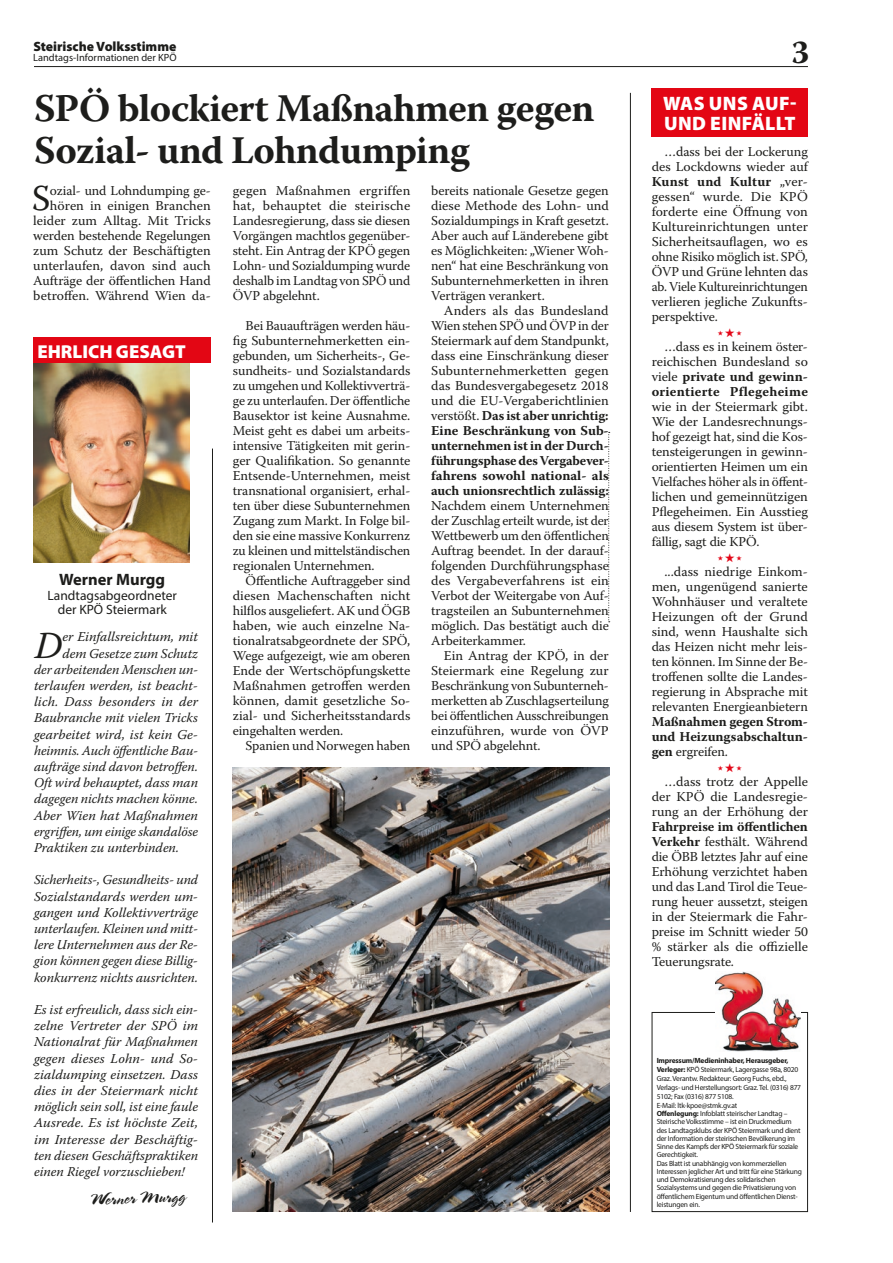
<style>
.page{position:relative;width:893px;height:1263px;background:#fff}
.page>*{position:absolute;margin:0;border:0;box-sizing:border-box;transform-origin:0 0}
.Überschrift2{font:700 39px/42px "Warnock Pro";letter-spacing:-.02em;color:#1d1d1b}
.Fließtext{font:italic 38.1px "Warnock Pro";color:#1d1d1b}
.Fließtext-2{font:36.3px "Warnock Pro";color:#1d1d1b}
.t1{font:700 33px "Warnock Pro";color:#1d1d1b}
.t2{font:900 19.5px "Myriad Pro";letter-spacing:.02em;color:#fff}
.t3{font:900 18.75px "Myriad Pro";color:#fff}
.t4{font:700 16.5px "Myriad Pro";color:#1d1d1b}
.t5{font:16.5px "Spring LP";color:#1d1d1b}
.Fließtext-3{font:13.5px/15px "Warnock Pro";letter-spacing:-.01em;color:#1d1d1b;text-align:justify}
.Fließtext-4{font:italic 13.5px/16.2px "Warnock Pro";color:#1d1d1b;text-align:justify}
.t6{font:13.5px "Myriad Pro";color:#1d1d1b}
.t7{font:900 13.5px "Myriad Pro";color:#1d1d1b}
.t8{font:10.5px "Myriad Pro";color:#1d1d1b}
.t9{font:7.5px/8.2px "Myriad Pro";letter-spacing:-.025em;color:#1d1d1b}
.s1{font-weight:700}
</style>
<div class="page">
<hr style="left:34px;top:66px;width:774px;height:1px;background:#1d1d1b">
<hr style="left:33px;top:362px;width:178px;height:1px;background:#1d1d1b">
<div style="left:652px;top:89px;width:156px;height:48px;background:#e30614"></div>
<hr style="left:630px;top:93px;width:1px;height:1119px;background:#1d1d1b">
<hr style="left:212px;top:449px;width:1px;height:773px;background:#1d1d1b">
<img style="left:33px;top:362px;width:157px;height:200px">
<div style="left:33px;top:337px;width:178px;height:25px;background:#e30614"></div>
<div style="left:652px;top:1012px;width:156px;height:200px;border:1px solid #1d1d1b"></div>
<img style="left:716px;top:972px;width:85px;height:80px">
<svg style="left:608px;top:432px;width:2px;height:190px"></svg>
<img style="left:233px;top:768px;width:376px;height:443px">
<p class="t7" style="left:33px;top:37px;width:145px">Steirische Volksstimme</p>
<p class="t8" style="left:33px;top:51px;width:145px">Landtags-Informationen der KPÖ</p>
<p class="t1" style="left:791px;top:32px;width:19px">3</p>
<p class="Überschrift2" style="left:34px;top:86px;width:562px">SPÖ blockiert Maßnahmen gegen<br>Sozial- und Lohndumping</p>
<p class="t2" style="left:663px;top:91px;width:135px">WAS UNS AUF-</p>
<p class="t2" style="left:664px;top:110px;width:133px">UND EINFÄLLT</p>
<p class="Fließtext-3" style="left:652px;top:144px;width:158px;text-indent:13px">…dass bei der Lockerung des Lockdowns wieder auf <span class="s1">Kunst und Kultur</span> „ver&shy;gessen“ wurde. Die KPÖ forderte eine Öffnung von Kultureinrichtungen unter Sicherheitsauflagen, wo es ohne Risiko möglich ist. SPÖ, ÖVP und Grüne lehnten das ab. Viele Kultureinrichtungen verlieren jegliche Zukunfts&shy;perspektive.</p>
<p class="Fließtext-3" style="left:652px;top:339px;width:158px;text-indent:13px">…dass es in keinem öster&shy;reichischen Bundesland so viele <span class="s1">private und gewinn&shy;orientierte Pflegeheime </span>wie in der Steiermark gibt.<br>Wie der Landesrechnungs&shy;hof gezeigt hat, sind die Kos&shy;tensteigerungen in gewinn&shy;orientierten Heimen um ein Vielfaches höher als in öffent&shy;lichen und gemeinnützigen Pflegeheimen. Ein Ausstieg aus diesem System ist über&shy;fällig, sagt die KPÖ.</p>
<p class="Fließtext-3" style="left:652px;top:564px;width:158px;text-indent:13px">...dass niedrige Einkom&shy;men, ungenügend sanierte Wohnhäuser und veraltete Heizungen oft der Grund sind, wenn Haushalte sich das Heizen nicht mehr leis&shy;ten können. Im Sinne der Be&shy;troffenen sollte die Landes&shy;regierung in Absprache mit relevanten Energieanbietern <span class="s1">Maßnahmen gegen Strom&shy;und Heizungsabschaltun&shy;gen</span> ergreifen.</p>
<p class="Fließtext-3" style="left:652px;top:774px;width:158px;text-indent:13px">…dass trotz der Appelle der KPÖ die Landesregie&shy;rung an der Erhöhung der <span class="s1">Fahrpreise im öffentlichen Verkehr</span> festhält. Während die ÖBB letztes Jahr auf eine Erhöhung verzichtet haben und das Land Tirol die Teue&shy;rung heuer aussetzt, steigen in der Steiermark die Fahr&shy;preise im Schnitt wieder 50 % stärker als die offizielle Teuerungsrate.</p>
<p class="Fließtext-3" style="left:233px;top:183px;width:179px">gegen Maßnahmen ergriffen hat, behauptet die steirische Landesregierung, dass sie diesen Vorgängen machtlos gegenüber&shy;steht. Ein Antrag der KPÖ gegen Lohn- und Sozialdumping wurde deshalb im Landtag von SPÖ und ÖVP abgelehnt.</p>
<p class="Fließtext-3" style="left:233px;top:318px;width:179px;text-indent:13px">Bei Bauaufträgen werden häu&shy;fig Subunternehmerketten ein&shy;gebunden, um Sicherheits-, Ge&shy;sundheits- und Sozialstandards zu umgehen und Kollektivverträ&shy;ge zu unterlaufen. Der öffentliche Bausektor ist keine Ausnahme.<br>Meist geht es dabei um arbeits&shy;intensive Tätigkeiten mit gerin&shy;ger Qualifikation. So genannte Entsende-Unternehmen, meist transnational organisiert, erhal&shy;ten über diese Subunternehmen Zugang zum Markt. In Folge bil&shy;den sie eine massive Konkurrenz zu kleinen und mittelständischen regionalen Unternehmen.</p>
<p class="Fließtext-3" style="left:233px;top:573px;width:179px;text-indent:13px">Öffentliche Auftraggeber sind diesen Machenschaften nicht hilflos ausgeliefert. AK und ÖGB haben, wie auch einzelne Na&shy;tionalratsabgeordnete der SPÖ, Wege aufgezeigt, wie am oberen Ende der Wertschöpfungskette Maßnahmen getroffen werden können, damit gesetzliche So&shy;zial- und Sicherheitsstandards eingehalten werden.</p>
<p class="Fließtext-3" style="left:246px;top:738px;width:166px">Spanien und Norwegen haben</p>
<p class="Fließtext-3" style="left:431px;top:183px;width:179px">bereits nationale Gesetze gegen diese Methode des Lohn- und Sozialdumpings in Kraft gesetzt.<br>Aber auch auf Länderebene gibt es Möglichkeiten: „Wiener Woh&shy;nen“ hat eine Beschränkung von Subunternehmerketten in ihren Verträgen verankert.</p>
<p class="Fließtext-3" style="left:431px;top:303px;width:179px;text-indent:13px">Anders als das Bundesland Wien stehen SPÖ und ÖVP in der Steiermark auf dem Standpunkt, dass eine Einschränkung dieser Subunternehmerketten gegen das Bundesvergabegesetz 2018 und die EU-Vergaberichtlinien verstößt. <span class="s1">Das ist aber unrichtig:<br>Eine Beschränkung von Sub&shy;unternehmen ist in der Durch&shy;führungsphase des Vergabever&shy;fahrens sowohl national- als auch unionsrechtlich zulässig:<br></span>Nachdem einem Unternehmen der Zuschlag erteilt wurde, ist der Wettbewerb um den öffentlichen Auftrag beendet. In der darauf&shy;folgenden Durchführungsphase des Vergabeverfahrens ist ein Verbot der Weitergabe von Auf&shy;tragsteilen an Subunternehmen möglich. Das bestätigt auch die Arbeiterkammer.</p>
<p class="Fließtext-3" style="left:431px;top:648px;width:179px;text-indent:13px">Ein Antrag der KPÖ, in der Steiermark eine Regelung zur Beschränkung von Subunterneh&shy;merketten ab Zuschlagserteilung bei öffentlichen Ausschreibungen einzuführen, wurde von ÖVP und SPÖ abgelehnt.</p>
<p class="Fließtext-3" style="left:33px;top:183px;width:179px;text-align:right">ozial- und Lohndumping ge&shy;hören in einigen Branchen leider zum Alltag. Mit Tricks werden bestehende Regelungen zum Schutz der Beschäftigten unterlaufen, davon sind auch<br>Aufträge der öffentlichen Hand betroffen. Während Wien da-</p>
<p class="Fließtext-2" style="left:32px;top:176px;width:20px">S</p>
<p class="t3" style="left:37px;top:339px;width:150px">EHRLICH GESAGT</p>
<p class="t4" style="left:59px;top:569px;width:107px">Werner Murgg</p>
<p class="t6" style="left:48px;top:587px;width:131px">Landtagsabgeordneter</p>
<p class="t6" style="left:58px;top:601px;width:111px">der KPÖ Steiermark</p>
<p class="Fließtext" style="left:35px;top:622px;width:29px">D</p>
<p class="Fließtext-4" style="left:62px;top:629px;width:137px">er Einfallsreichtum, mit</p>
<p class="Fließtext-4" style="left:62px;top:645px;width:137px">dem Gesetze zum Schutz</p>
<p class="Fließtext-4" style="left:34px;top:661px;width:166px">der arbeitenden Menschen un-</p>
<p class="Fließtext-4" style="left:34px;top:677px;width:166px">terlaufen werden, ist beacht-</p>
<p class="Fließtext-4" style="left:34px;top:693px;width:166px">lich. Dass besonders in der</p>
<p class="Fließtext-4" style="left:34px;top:710px;width:166px">Baubranche mit vielen Tricks</p>
<p class="Fließtext-4" style="left:34px;top:726px;width:166px">gearbeitet wird, ist kein Ge-</p>
<p class="Fließtext-4" style="left:34px;top:742px;width:166px">heimnis. Auch öffentliche Bau-</p>
<p class="Fließtext-4" style="left:34px;top:758px;width:166px">aufträge sind davon betroffen.</p>
<p class="Fließtext-4" style="left:34px;top:774px;width:166px">Oft wird behauptet, dass man</p>
<p class="Fließtext-4" style="left:34px;top:791px;width:166px">dagegen nichts machen könne.</p>
<p class="Fließtext-4" style="left:34px;top:807px;width:165px">Aber Wien hat Maßnahmen</p>
<p class="Fließtext-4" style="left:34px;top:823px;width:166px">ergriffen, um einige skandalöse</p>
<p class="Fließtext-4" style="left:34px;top:839px;width:147px">Praktiken zu unterbinden.</p>
<p class="Fließtext-4" style="left:34px;top:872px;width:166px">Sicherheits-, Gesundheits- und Sozialstandards werden um&shy;gangen und Kollektivverträge unterlaufen. Kleinen und mitt&shy;lere Unternehmen aus der Re&shy;gion können gegen diese Billig&shy;konkurrenz nichts ausrichten.</p>
<p class="Fließtext-4" style="left:34px;top:1001px;width:166px">Es ist erfreulich, dass sich ein&shy;zelne Vertreter der SPÖ im Nationalrat für Maßnahmen gegen dieses Lohn- und So&shy;zialdumping einsetzen. Dass dies in der Steiermark nicht möglich sein soll, ist eine faule Ausrede. Es ist höchste Zeit, im Interesse der Beschäftig&shy;ten diesen Geschäftspraktiken einen Riegel vorzuschieben!</p>
<p class="t9" style="left:657px;top:1056px;width:146px;line-height:9px"><span class="s1">Impressum/Medieninhaber, Herausgeber, Verleger:</span> KPÖ Steiermark, Lagergasse 98a, 8020<br>Graz. Verantw. Redakteur: Georg Fuchs, ebd., Verlags- und Herstellungsort: Graz. Tel. (0316) 877<br>5102; Fax (0316) 877 5108.<br>E-Mail: ltk-kpoe@stmk.gv.at</p>
<p class="t9" style="left:657px;top:1109px;width:145px"><span class="s1">Offenlegung:</span> Infoblatt steirischer Landtag – Steirische Volksstimme – ist ein Druckmedium des Landtagsklubs der KPÖ Steiermark und dient der Information der steirischen Bevölkerung im Sinne des Kampfs der KPÖ Steiermark für soziale Gerechtigkeit.</p>
<p class="t9" style="left:657px;top:1159px;width:147px">Das Blatt ist unabhängig von kommerziellen Interessen jeglicher Art und tritt für eine Stärkung und Demokratisierung des solidarischen Sozialsystems und gegen die Privatisierung von öffentlichem Eigentum und öffentlichen Dienst&shy;leistungen ein.</p>
<p class="t5" style="left:89px;top:1190px;width:98px;rotate:-2deg">Werner Murgg</p>
</div>
